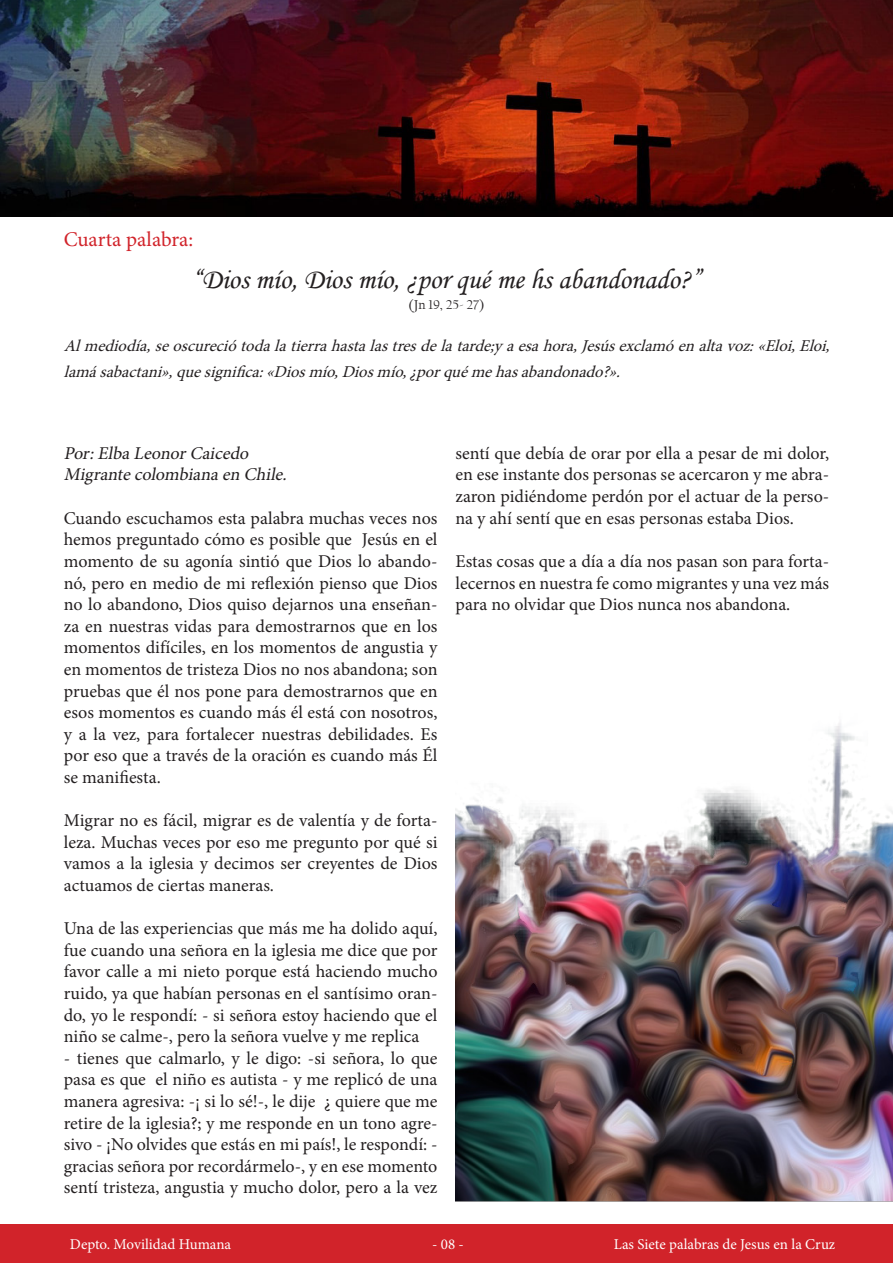
<style>
.page{position:relative;width:893px;height:1263px;background:#fff}
.page>*{position:absolute;margin:0;border:0;box-sizing:border-box;transform-origin:0 0}
.t1{font:28.5px "Monotype Corsiva";color:#231f20}
.t2{font:21px "Minion Pro";color:#d1232a}
.t3{font:18px/21.6px "Minion Pro";letter-spacing:-.005em;color:#231f20;text-align:justify}
.t4{font:italic 18px "Minion Pro";color:#231f20}
.t5{font:italic 16.5px/25.2px "Minion Pro";color:#231f20}
.t6{font:15px "Minion Pro";letter-spacing:-.005em;color:#fff}
.t7{font:13.5px "Californian FB";color:#231f20}
</style>
<div class="page">
<img style="left:0;top:0;width:893px;height:217px">
<div style="left:0;top:1224px;width:893px;height:39px;background:#d1232a"></div>
<img style="left:455px;top:723px;width:438px;height:479px">
<p class="t2" style="left:64px;top:226px;width:131px">Cuarta palabra:</p>
<p class="t1" style="left:192px;top:262px;width:511px">“Dios mío, Dios mío, ¿por qué me hs abandonado?”</p>
<p class="t7" style="left:409px;top:297px;width:77px">(Jn 19, 25- 27)</p>
<p class="t5" style="left:64px;top:334px;width:773px">Almediodía,seoscureciótodalatierrahastalastresdelatarde;yaesahora,Jesúsexclamóenaltavoz:«Eloi,Eloi, lamásabactani»,quesignifica:«Diosmío,Diosmío,¿porquémehasabandonado?».</p>
<p class="t4" style="left:64px;top:441px;width:190px">Por:ElbaLeonorCaicedo</p>
<p class="t4" style="left:64px;top:463px;width:229px">Migrantecolombianaen Chile.</p>
<p class="t3" style="left:64px;top:507px;width:375px">Cuando escuchamos esta palabra muchas veces nos hemos preguntado cómo es posible que Jesús en el momento de su agonía sintió que Dios lo abando&shy;nó, pero en medio de mi reflexión pienso que Dios no lo abandono, Dios quiso dejarnos una enseñan&shy;za en nuestras vidas para demostrarnos que en los momentos difíciles, en los momentos de angustia y en momentos de tristeza Dios no nos abandona; son pruebas que él nos pone para demostrarnos que en esos momentos es cuando más él está con nosotros, y a la vez, para fortalecer nuestras debilidades. Es por eso que a través de la oración es cuando más Él se manifiesta.</p>
<p class="t3" style="left:64px;top:810px;width:375px">Migrar no es fácil, migrar es de valentía y de forta&shy;leza. Muchas veces por eso me pregunto por qué si vamos a la iglesia y decimos ser creyentes de Dios actuamos de ciertas maneras.</p>
<p class="t3" style="left:64px;top:918px;width:375px">Una de las experiencias que más me ha dolido aquí, fue cuando una señora en la iglesia me dice que por favor calle a mi nieto porque está haciendo mucho ruido, ya que habían personas en el santísimo oran&shy;do, yo le respondí: - si señora estoy haciendo que el niño se calme-, pero la señora vuelve y me replica</p>
<p class="t3" style="left:64px;top:1047px;width:375px">- tienes que calmarlo, y le digo: -si señora, lo que pasa es que el niño es autista - y me replicó de una manera agresiva: -¡ si lo sé!-, le dije ¿ quiere que me retire de la iglesia?; y me responde en un tono agre&shy;sivo - ¡No olvides que estás en mi país!, le respondí: - gracias señora por recordármelo-, y en ese momento sentí tristeza, angustia y mucho dolor, pero a la vez</p>
<p class="t3" style="left:455px;top:442px;width:375px">sentí que debía de orar por ella a pesar de mi dolor, en ese instante dos personas se acercaron y me abra&shy;zaron pidiéndome perdón por el actuar de la perso&shy;na y ahí sentí que en esas personas estaba Dios.</p>
<p class="t3" style="left:455px;top:550px;width:375px">Estas cosas que a día a día nos pasan son para forta&shy;lecernos en nuestra fe como migrantes y una vez más para no olvidar que Dios nunca nos abandona.</p>
<p class="t6" style="left:70px;top:1234px;width:163px">Depto. Movilidad Humana</p>
<p class="t6" style="left:432px;top:1234px;width:33px">- 08 -</p>
<p class="t6" style="left:614px;top:1234px;width:223px">Las Siete palabras de Jesus en la Cruz</p>
</div>
